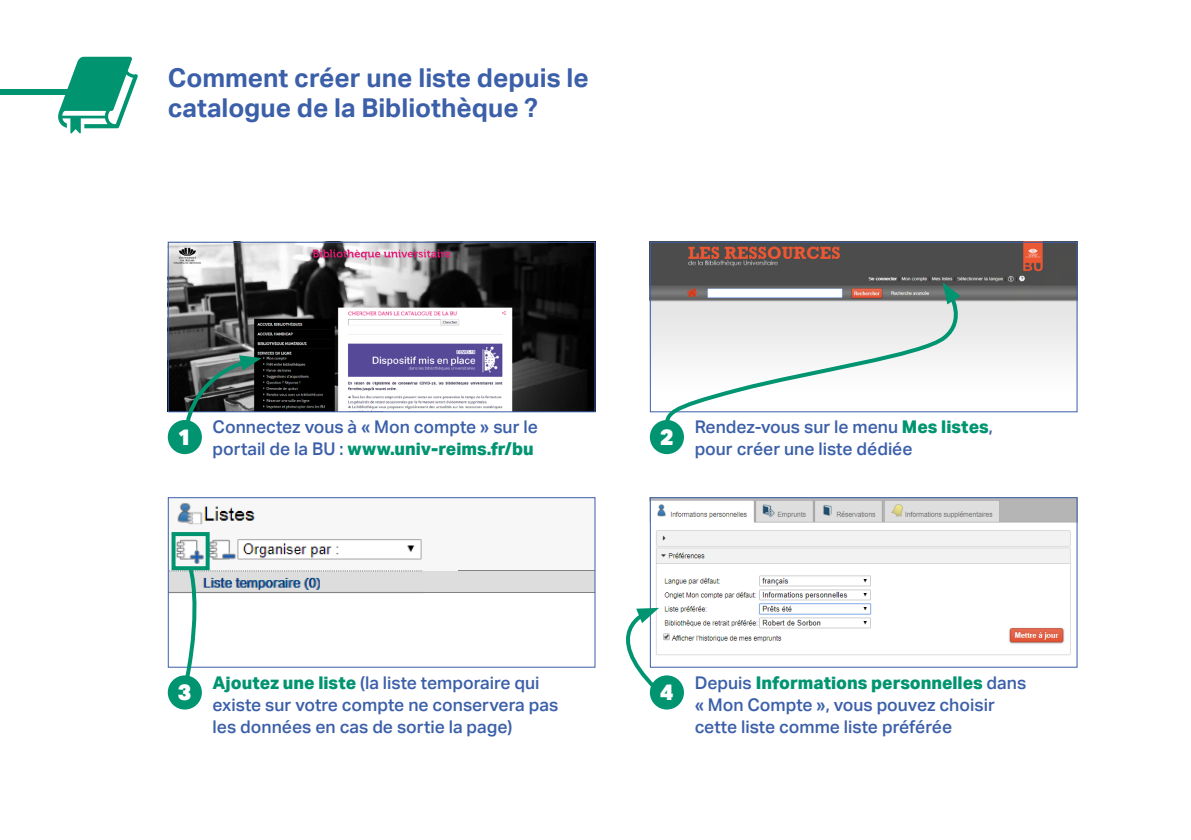
<style>
.page{position:relative;width:1191px;height:840px;background:#fff}
.page>*{position:absolute;margin:0;border:0;box-sizing:border-box;transform-origin:0 0}
.t1{font:700 26px/30px "Aktiv Grotesk";color:#3b5fa9}
.t2{font:900 22.4px "Aktiv Grotesk";color:#fff}
.t3{font:500 17.6px/22px "Aktiv Grotesk";color:#3b5fa9}
.s1{font-weight:800;color:#009471}
</style>
<div class="page">
<img style="left:652px;top:499px;width:423px;height:156px">
<img style="left:652px;top:244px;width:423px;height:115px">
<div style="left:650px;top:242px;width:427px;height:170px;border:1px solid #3b5fa9"></div>
<svg style="left:58px;top:57px;width:80px;height:76px"></svg>
<div style="left:0;top:89px;width:78px;height:6px;background:#009471"></div>
<div style="left:650px;top:420px;width:34px;height:34px;background:#009471;border-radius:50%"></div>
<img style="left:170px;top:244px;width:423px;height:166px">
<div style="left:168px;top:420px;width:34px;height:34px;background:#009471;border-radius:50%"></div>
<div style="left:168px;top:242px;width:427px;height:170px;border:1px solid #3b5fa9"></div>
<svg style="left:181px;top:355px;width:81px;height:83px"></svg>
<svg style="left:662px;top:290px;width:304px;height:143px"></svg>
<svg style="left:942px;top:282px;width:18px;height:22px"></svg>
<div style="left:650px;top:675px;width:34px;height:34px;background:#009471;border-radius:50%"></div>
<div style="left:168px;top:675px;width:34px;height:34px;background:#009471;border-radius:50%"></div>
<img style="left:177px;top:502px;width:416px;height:92px">
<div style="left:168px;top:497px;width:427px;height:170px;border:1px solid #3b5fa9"></div>
<svg style="left:169px;top:529px;width:43px;height:153px"></svg>
<div style="left:668px;top:531px;width:144px;height:13px;background:#f2f2f2"></div>
<div style="left:650px;top:497px;width:427px;height:170px;border:1px solid #3b5fa9"></div>
<svg style="left:626px;top:607px;width:36px;height:87px"></svg>
<h1 class="t1" style="left:168px;top:63px;width:422px">Comment créer une liste depuis le catalogue de la Bibliothèque ?</h1>
<p class="t2" style="left:178px;top:422px;width:15px">1</p>
<p class="t3" style="left:213px;top:416px;width:327px">Connectez vous à « Mon compte » sur le portail de la BU : <span class="s1">www.univ-reims.fr/bu</span></p>
<p class="t2" style="left:178px;top:677px;width:15px">3</p>
<p class="t3" style="left:213px;top:671px;width:347px"><span class="s1">Ajoutez une liste</span> (la liste temporaire qui existe sur votre compte ne conservera pas les données en cas de sortie la page)</p>
<p class="t2" style="left:660px;top:422px;width:15px">2</p>
<p class="t3" style="left:694px;top:416px;width:300px">Rendez-vous sur le menu <span class="s1">Mes listes</span>, pour créer une liste dédiée</p>
<p class="t2" style="left:660px;top:677px;width:15px">4</p>
<p class="t3" style="left:694px;top:671px;width:333px">Depuis <span class="s1">Informations personnelles</span> dans « Mon Compte », vous pouvez choisir cette liste comme liste préférée</p>
</div>
